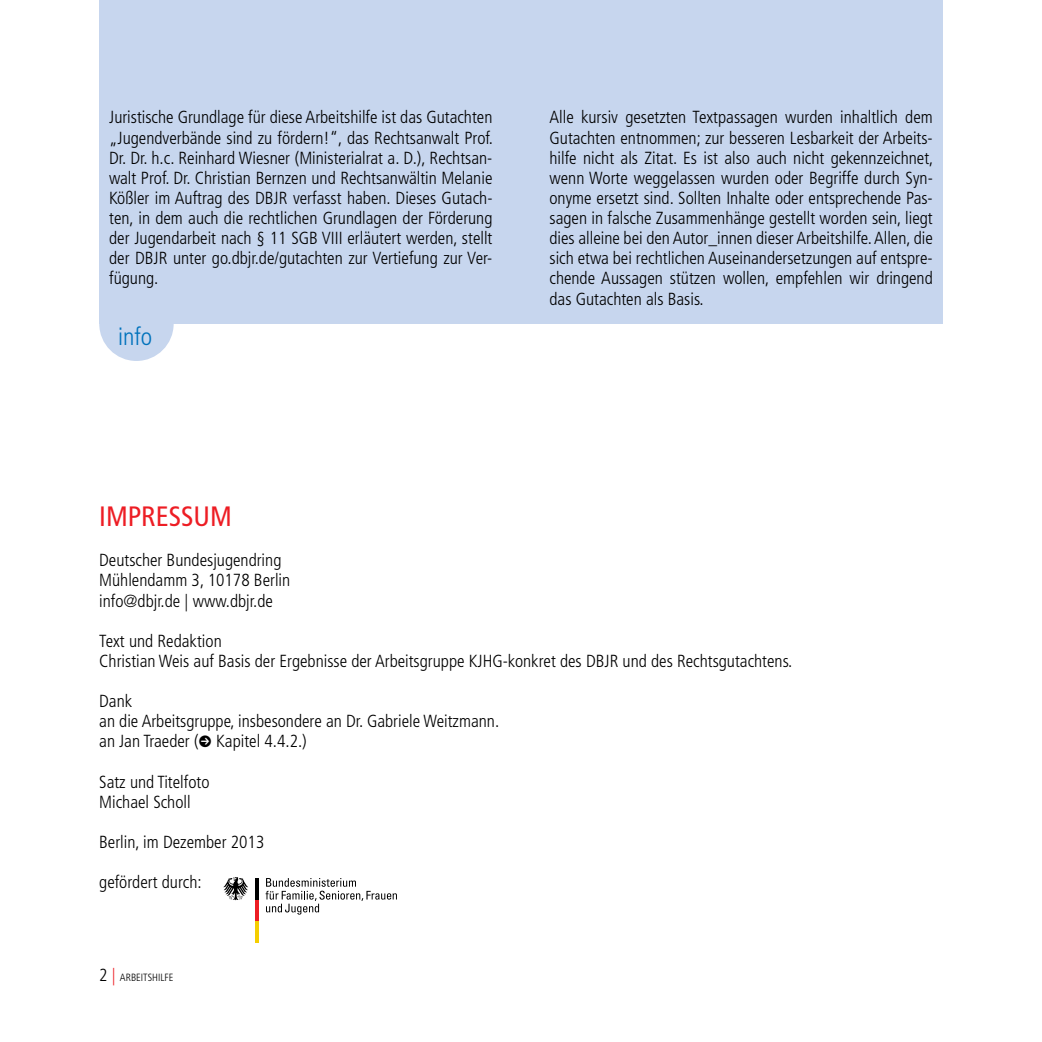
<style>
.page{position:relative;width:1042px;height:1042px;background:#fff}
.page>*{position:absolute;margin:0;border:0;box-sizing:border-box;transform-origin:0 0}
.t1{font:condensed 28px "Frutiger LT Std";color:#ed1d24}
.t2{font:300 condensed 24.5px "Frutiger LT Std";color:#0072bc}
.t3{font:300 condensed 17.5px/20.1px "Frutiger LT Std";color:#000}
.t4{font:300 condensed 10.5px "Frutiger LT Std";color:#000}
.s1{font-size:17.5px}
.s2{font-size:17.5px;color:#ed1d24}
</style>
<div class="page">
<div style="left:99px;top:0;width:844px;height:324px;background:#c7d6ee"></div>
<div style="left:99px;top:286px;width:75px;height:75px;background:#c7d6ee;border-radius:50%"></div>
<svg style="left:266px;top:878px;width:131px;height:36px"></svg>
<hr style="left:255px;top:921px;width:3px;height:21px;background:#f5ce00">
<hr style="left:255px;top:899px;width:3px;height:22px;background:#ed1d24">
<hr style="left:255px;top:878px;width:3px;height:21px;background:#000">
<svg style="left:223px;top:877px;width:25px;height:23px"></svg>
<p class="t3" style="left:109px;top:108px;width:385px;text-align:justify">Juristische Grundlage für diese Arbeitshilfe ist das Gutachten „Jugendverbände sind zu fördern!“, das Rechtsanwalt Prof.<br>Dr. Dr. h.c. Reinhard Wiesner (Ministerialrat a. D.), Rechtsan&shy;walt Prof. Dr. Christian Bernzen und Rechtsanwältin Melanie Kößler im Auftrag des DBJR verfasst haben. Dieses Gutach&shy;ten, in dem auch die rechtlichen Grundlagen der Förderung der Jugendarbeit nach § 11 SGB VIII erläutert werden, stellt der DBJR unter go.dbjr.de/gutachten zur Vertiefung zur Ver&shy;fügung.</p>
<p class="t3" style="left:549px;top:108px;width:385px;text-align:justify">Alle kursiv gesetzten Textpassagen wurden inhaltlich dem Gutachten entnommen; zur besseren Lesbarkeit der Arbeits&shy;hilfe nicht als Zitat. Es ist also auch nicht gekennzeichnet, wenn Worte weggelassen wurden oder Begriffe durch Syn&shy;onyme ersetzt sind. Sollten Inhalte oder entsprechende Pas&shy;sagen in falsche Zusammenhänge gestellt worden sein, liegt dies alleine bei den Autor_innen dieser Arbeitshilfe. Allen, die sich etwa bei rechtlichen Auseinandersetzungen auf entspre&shy;chende Aussagen stützen wollen, empfehlen wir dringend das Gutachten als Basis.</p>
<h2 class="t2" style="left:118px;top:322px;width:36px">info</h2>
<h1 class="t1" style="left:99px;top:500px;width:134px">IMPRESSUM</h1>
<p class="t3" style="left:99px;top:550px;width:193px">Deutscher Bundesjugendring<br>Mühlendamm 3, 10178 Berlin info@dbjr.de | www.dbjr.de</p>
<p class="t3" style="left:99px;top:631px;width:695px">Text und Redaktion<br>Christian Weis auf Basis der Ergebnisse der Arbeitsgruppe KJHG-konkret des DBJR und des Rechtsgutachtens.</p>
<p class="t3" style="left:99px;top:691px;width:401px">Dank<br>an die Arbeitsgruppe, insbesondere an Dr. Gabriele Weitzmann. an Jan Traeder ( Kapitel 4.4.2.)</p>
<p class="t3" style="left:99px;top:772px;width:112px">Satz und Titelfoto<br>Michael Scholl</p>
<p class="t3" style="left:99px;top:832px;width:167px">Berlin, im Dezember 2013</p>
<p class="t3" style="left:99px;top:872px;width:104px">gefördert durch:</p>
<p class="t4" style="left:99px;top:971px;width:76px"><span class="s1">2</span> <span class="s2">|</span> ARBEITSHILFE</p>
</div>
